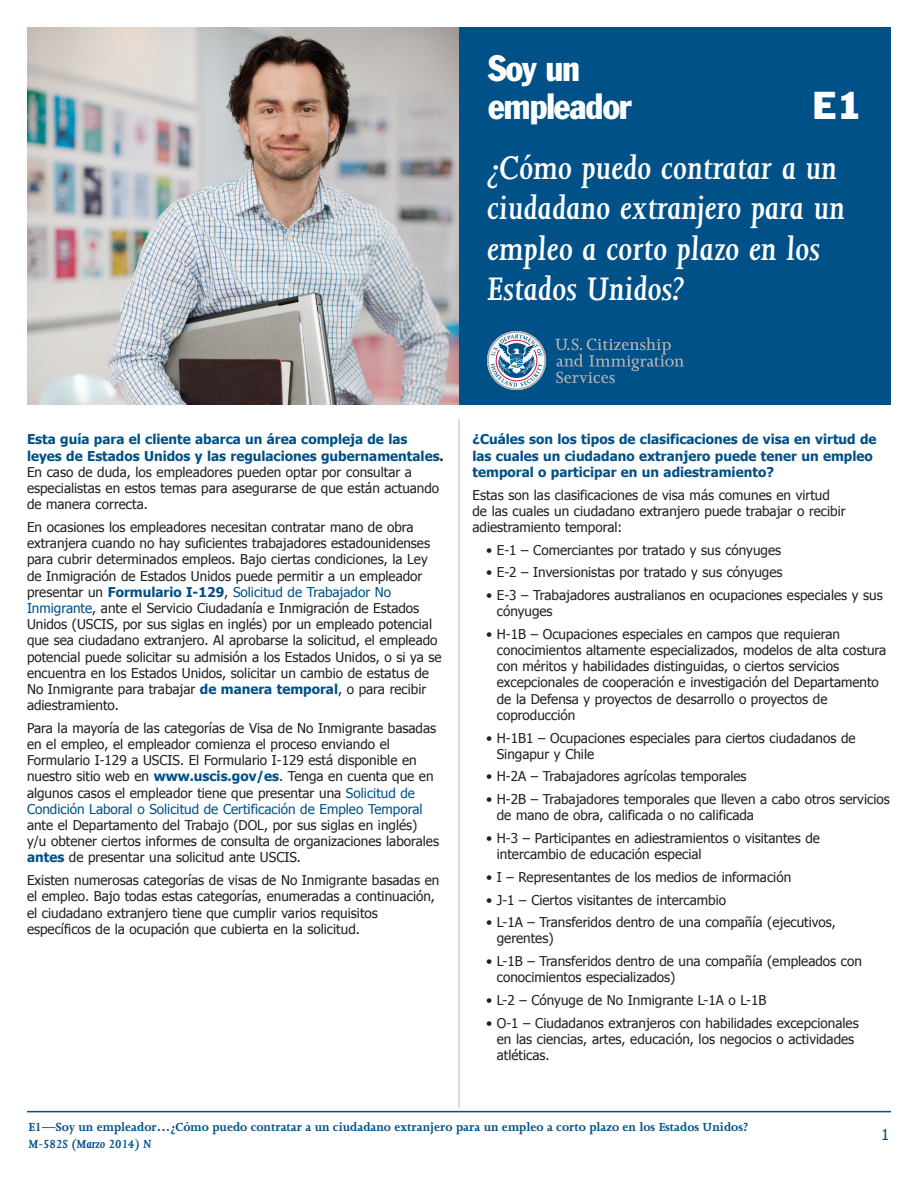
<style>
.page{position:relative;width:918px;height:1188px;background:#fff}
.page>*{position:absolute;margin:0;border:0;box-sizing:border-box;transform-origin:0 0}
.secondary_message__t{font:italic 600 37.5px/40.5px "Joanna MT Std";color:#fff}
.Primary__title{font:condensed 36px "Franklin Gothic";letter-spacing:-.03em;color:#fff}
.t1{font:36px "Franklin Gothic";color:#fff}
.t2{font:15px "Tahoma";color:#005187}
.Copy{font:13.5px/16.2px "Tahoma";color:#231f20}
.copy_with_bullets{font:13.5px/16.2px "Tahoma";color:#231f20}
.copy_subhead{font:700 13.5px/16.2px "Tahoma";color:#005187}
.t3{font:700 13.5px "Joanna";color:#005187}
.t4{font:italic 700 13.5px "Joanna";color:#005187}
.s1{font-weight:700;color:#005187}
.s2{font-weight:700}
.s3{color:#005187}
</style>
<div class="page">
<hr style="left:27px;top:1111px;width:864px;height:1px;background:#005187">
<hr style="left:458px;top:419px;width:2px;height:689px;background:#d1d2d4">
<div style="left:452px;top:27px;width:439px;height:378px;background:#005187"></div>
<img style="left:27px;top:27px;width:432px;height:378px">
<svg style="left:555px;top:338px;width:129px;height:45px"></svg>
<svg style="left:487px;top:331px;width:59px;height:59px"></svg>
<p class="Primary__title" style="left:488px;top:46px;width:93px">Soy un</p>
<p class="Primary__title" style="left:488px;top:84px;width:145px">empleador</p>
<p class="t1" style="left:812px;top:82px;width:52px">E1</p>
<p class="secondary_message__t" style="left:487px;top:147px;width:359px">¿Cómo puedo contratar a un ciudadano extranjero para un empleo a corto plazo en los<br>Estados Unidos?</p>
<p class="Copy" style="left:27px;top:431px;width:418px"><span class="s1">Esta guía para el cliente abarca un área compleja de las leyes de Estados Unidos y las regulaciones gubernamentales</span><span class="s2">.<br></span>En caso de duda, los empleadores pueden optar por consultar a especialistas en estos temas para asegurarse de que están actuando de manera correcta.</p>
<p class="Copy" style="left:27px;top:518px;width:416px">En ocasiones los empleadores necesitan contratar mano de obra extranjera cuando no hay suficientes trabajadores estadounidenses para cubrir determinados empleos. Bajo ciertas condiciones, la Ley de Inmigración de Estados Unidos puede permitir a un empleador presentar un <span class="s1">Formulario I-129</span>, <span class="s3">Solicitud de Trabajador No Inmigrante</span>, ante el Servicio Ciudadanía e Inmigración de Estados Unidos (USCIS, por sus siglas en inglés) por un empleado potencial que sea ciudadano extranjero. Al aprobarse la solicitud, el empleado potencial puede solicitar su admisión a los Estados Unidos, o si ya se encuentra en los Estados Unidos, solicitar un cambio de estatus de No Inmigrante para trabajar <span class="s1">de manera temporal</span>, o para recibir adiestramiento.</p>
<p class="Copy" style="left:27px;top:719px;width:414px">Para la mayoría de las categorías de Visa de No Inmigrante basadas en el empleo, el empleador comienza el proceso enviando el Formulario I-129 a USCIS. El Formulario I-129 está disponible en nuestro sitio web en <span class="s1">www.uscis.gov/es</span>. Tenga en cuenta que en algunos casos el empleador tiene que presentar una <span class="s3">Solicitud de Condición Laboral o Solicitud de Certificación de Empleo Temporal </span>ante el Departamento del Trabajo (DOL, por sus siglas en inglés) y/u obtener ciertos informes de consulta de organizaciones laborales <span class="s1">antes</span> de presentar una solicitud ante USCIS.</p>
<p class="Copy" style="left:27px;top:871px;width:414px">Existen numerosas categorías de visas de No Inmigrante basadas en el empleo. Bajo todas estas categorías, enumeradas a continuación, el ciudadano extranjero tiene que cumplir varios requisitos específicos de la ocupación que cubierta en la solicitud.</p>
<p class="copy_subhead" style="left:472px;top:431px;width:406px">¿Cuáles son los tipos de clasificaciones de visa en virtud de las cuales un ciudadano extranjero puede tener un empleo temporal o participar en un adiestramiento?</p>
<p class="Copy" style="left:472px;top:486px;width:375px">Estas son las clasificaciones de visa más comunes en virtud de las cuales un ciudadano extranjero puede trabajar o recibir adiestramiento temporal:</p>
<p class="copy_with_bullets" style="left:486px;top:541px;width:297px">• E-1 – Comerciantes por tratado y sus cónyuges</p>
<p class="copy_with_bullets" style="left:486px;top:564px;width:298px">• E-2 – Inversionistas por tratado y sus cónyuges</p>
<p class="copy_with_bullets" style="left:497px;top:586px;width:388px;text-indent:-11px">• E-3 – Trabajadores australianos en ocupaciones especiales y sus cónyuges</p>
<p class="copy_with_bullets" style="left:497px;top:625px;width:391px;text-indent:-11px">• H-1B – Ocupaciones especiales en campos que requieran conocimientos altamente especializados, modelos de alta costura con méritos y habilidades distinguidas, o ciertos servicios excepcionales de cooperación e investigación del Departamento de la Defensa y proyectos de desarrollo o proyectos de coproducción</p>
<p class="copy_with_bullets" style="left:497px;top:729px;width:360px;text-indent:-11px">• H-1B1 – Ocupaciones especiales para ciertos ciudadanos de<br>Singapur y Chile</p>
<p class="copy_with_bullets" style="left:486px;top:768px;width:262px">• H-2A – Trabajadores agrícolas temporales</p>
<p class="copy_with_bullets" style="left:497px;top:790px;width:395px;text-indent:-11px">• H-2B – Trabajadores temporales que lleven a cabo otros servicios de mano de obra, calificada o no calificada</p>
<p class="copy_with_bullets" style="left:497px;top:829px;width:325px;text-indent:-11px">• H-3 – Participantes en adiestramientos o visitantes de intercambio de educación especial</p>
<p class="copy_with_bullets" style="left:486px;top:868px;width:307px">• I – Representantes de los medios de información</p>
<p class="copy_with_bullets" style="left:486px;top:891px;width:242px">• J-1 – Ciertos visitantes de intercambio</p>
<p class="copy_with_bullets" style="left:497px;top:914px;width:341px;text-indent:-11px">• L-1A – Transferidos dentro de una compañía (ejecutivos, gerentes)</p>
<p class="copy_with_bullets" style="left:497px;top:952px;width:367px;text-indent:-11px">• L-1B – Transferidos dentro de una compañía (empleados con conocimientos especializados)</p>
<p class="copy_with_bullets" style="left:486px;top:991px;width:282px">• L-2 – Cónyuge de No Inmigrante L-1A o L-1B</p>
<p class="copy_with_bullets" style="left:497px;top:1014px;width:363px;text-indent:-11px">• O-1 – Ciudadanos extranjeros con habilidades excepcionales en las ciencias, artes, educación, los negocios o actividades atléticas.</p>
<p class="t3" style="left:28px;top:1120px;width:721px">E1—Soy un empleador…¿Cómo puedo contratar a un ciudadano extranjero para un empleo a corto plazo en los Estados Unidos?</p>
<p class="t4" style="left:28px;top:1136px;width:125px">M-582S (Marzo 2014) N</p>
<p class="t2" style="left:881px;top:1125px;width:10px">1</p>
</div>
